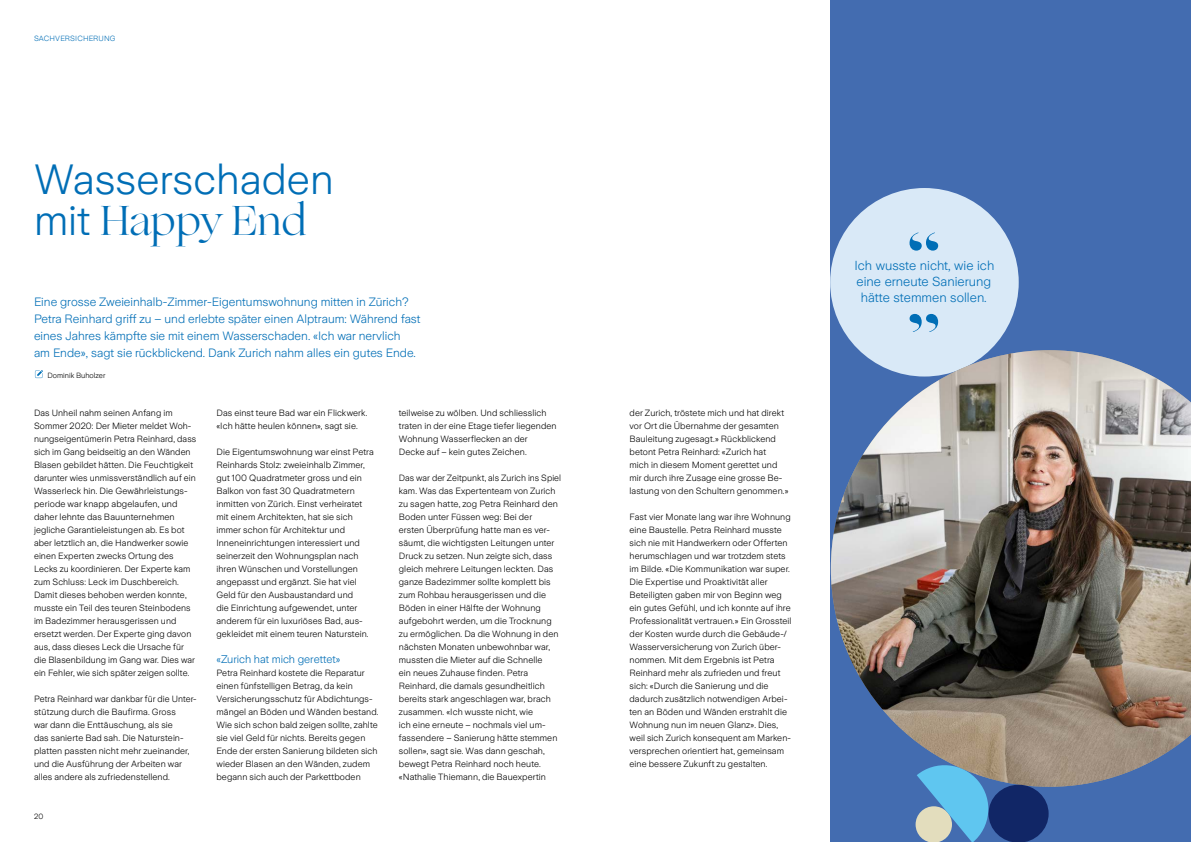
<style>
.page{position:relative;width:1191px;height:842px;background:#fff}
.page>*{position:absolute;margin:0;border:0;box-sizing:border-box;transform-origin:0 0}
.t1{font:300 42px "Zurich Sans";color:#006eb6}
.t2{font:42px "Ogg";color:#006eb6}
.t3{font:300 13px/16px "Zurich Sans";color:#006eb6;text-align:center}
.t4{font:300 12px/17px "Zurich Sans";color:#006eb6}
.t5{font:300 11px "Zurich Sans";color:#006eb6}
.t6{font:300 9px/13px "Zurich Sans";letter-spacing:.01em;color:#000}
.t7{font:300 7.5px "Zurich Sans";color:#000}
.t8{font:300 7.5px "Zurich Sans";letter-spacing:.015em;color:#006eb6}
.s1{font-family:"Zurich Sans";font-weight:300}
</style>
<div class="page">
<div style="left:831px;top:0;width:360px;height:842px;background:#436cb0"></div>
<svg style="left:35px;top:370px;width:8px;height:8px"></svg>
<div style="left:830px;top:188px;width:188px;height:188px;background:#d9e9f7;border-radius:50%"></div>
<svg style="left:909px;top:232px;width:29px;height:19px"></svg>
<svg style="left:909px;top:314px;width:29px;height:18px"></svg>
<img style="left:831px;top:350px;width:360px;height:437px">
<svg style="left:915px;top:760px;width:133px;height:82px"></svg>
<p class="t8" style="left:34px;top:34px;width:83px">SACHVERSICHERUNG</p>
<h1 class="t1" style="left:34px;top:156px;width:301px">Wasserschaden</h1>
<h1 class="t2" style="left:34px;top:193px;width:274px"><span class="s1">mit</span> Happy End</h1>
<p class="t4" style="left:34px;top:293px;width:388px">Eine grosse Zweieinhalb-Zimmer-Eigentumswohnung mitten in Zürich?<br>Petra Reinhard griff zu – und erlebte später einen Alptraum: Während fast eines Jahres kämpfte sie mit einem Wasserschaden. «Ich war nervlich<br>am Ende», sagt sie rückblickend. Dank Zurich nahm alles ein gutes Ende.</p>
<p class="t7" style="left:47px;top:372px;width:59px">Dominik Buholzer</p>
<p class="t6" style="left:34px;top:407px;width:164px">Das Unheil nahm seinen Anfang im Sommer 2020: Der Mieter meldet Woh&shy;nungseigentümerin Petra Reinhard, dass sich im Gang beidseitig an den Wänden Blasen gebildet hätten. Die Feuchtigkeit darunter wies unmissverständlich auf ein Wasserleck hin. Die Gewährleistungs&shy;periode war knapp abgelaufen, und daher lehnte das Bauunternehmen jegliche Garantieleistungen ab. Es bot aber letztlich an, die Handwerker sowie einen Experten zwecks Ortung des Lecks zu koordinieren. Der Experte kam zum Schluss: Leck im Duschbereich.<br>Damit dieses behoben werden konnte, musste ein Teil des teuren Steinbodens im Badezimmer herausgerissen und ersetzt werden. Der Experte ging davon aus, dass dieses Leck die Ursache für die Blasenbildung im Gang war. Dies war ein Fehler, wie sich später zeigen sollte.</p>
<p class="t6" style="left:34px;top:693px;width:164px">Petra Reinhard war dankbar für die Unter&shy;stützung durch die Baufirma. Gross<br>war dann die Enttäuschung, als sie<br>das sanierte Bad sah. Die Naturstein&shy;platten passten nicht mehr zueinander, und die Ausführung der Arbeiten war alles andere als zufriedenstellend.</p>
<p class="t6" style="left:399px;top:407px;width:159px">teilweise zu wölben. Und schliesslich traten in der eine Etage tiefer liegenden Wohnung Wasserflecken an der<br>Decke auf – kein gutes Zeichen.</p>
<p class="t6" style="left:399px;top:472px;width:164px">Das war der Zeitpunkt, als Zurich ins Spiel kam. Was das Expertenteam von Zurich zu sagen hatte, zog Petra Reinhard den Boden unter Füssen weg: Bei der<br>ersten Überprüfung hatte man es ver&shy;säumt, die wichtigsten Leitungen unter Druck zu setzen. Nun zeigte sich, dass gleich mehrere Leitungen leckten. Das ganze Badezimmer sollte komplett bis zum Rohbau herausgerissen und die Böden in einer Hälfte der Wohnung aufgebohrt werden, um die Trocknung zu ermöglichen. Da die Wohnung in den nächsten Monaten unbewohnbar war, mussten die Mieter auf die Schnelle<br>ein neues Zuhause finden. Petra Reinhard, die damals gesundheitlich bereits stark angeschlagen war, brach zusammen. «Ich wusste nicht, wie<br>ich eine erneute – nochmals viel um&shy;fassendere – Sanierung hätte stemmen sollen», sagt sie. Was dann geschah, bewegt Petra Reinhard noch heute. «Nathalie Thiemann, die Bauexpertin</p>
<p class="t6" style="left:216px;top:407px;width:152px">Das einst teure Bad war ein Flickwerk. «Ich hätte heulen können», sagt sie.</p>
<p class="t6" style="left:216px;top:446px;width:159px">Die Eigentumswohnung war einst Petra Reinhards Stolz: zweieinhalb Zimmer, gut 100 Quadratmeter gross und ein Balkon von fast 30 Quadratmetern inmitten von Zürich. Einst verheiratet mit einem Architekten, hat sie sich immer schon für Architektur und Inneneinrichtungen interessiert und seinerzeit den Wohnungsplan nach ihren Wünschen und Vorstellungen angepasst und ergänzt. Sie hat viel Geld für den Ausbaustandard und<br>die Einrichtung aufgewendet, unter anderem für ein luxuriöses Bad, aus&shy;gekleidet mit einem teuren Naturstein.</p>
<p class="t5" style="left:216px;top:653px;width:126px">«Zurich hat mich gerettet»</p>
<p class="t6" style="left:216px;top:667px;width:164px">Petra Reinhard kostete die Reparatur einen fünfstelligen Betrag, da kein Versicherungsschutz für Abdichtungs&shy;mängel an Böden und Wänden bestand.<br>Wie sich schon bald zeigen sollte, zahlte sie viel Geld für nichts. Bereits gegen Ende der ersten Sanierung bildeten sich wieder Blasen an den Wänden, zudem begann sich auch der Parkettboden</p>
<p class="t7" style="left:34px;top:813px;width:11px">20</p>
<p class="t6" style="left:629px;top:407px;width:161px">der Zurich, tröstete mich und hat direkt vor Ort die Übernahme der gesamten Bauleitung zugesagt.» Rückblickend betont Petra Reinhard: «Zurich hat<br>mich in diesem Moment gerettet und mir durch ihre Zusage eine grosse Be&shy;lastung von den Schultern genommen.»</p>
<p class="t6" style="left:629px;top:511px;width:163px">Fast vier Monate lang war ihre Wohnung eine Baustelle. Petra Reinhard musste sich nie mit Handwerkern oder Offerten herumschlagen und war trotzdem stets im Bilde. «Die Kommunikation war super.<br>Die Expertise und Proaktivität aller Beteiligten gaben mir von Beginn weg ein gutes Gefühl, und ich konnte auf ihre Professionalität vertrauen.» Ein Grossteil der Kosten wurde durch die Gebäude-/ Wasserversicherung von Zurich über&shy;nommen. Mit dem Ergebnis ist Petra Reinhard mehr als zufrieden und freut sich: «Durch die Sanierung und die dadurch zusätzlich notwendigen Arbei&shy;ten an Böden und Wänden erstrahlt die Wohnung nun im neuen Glanz». Dies, weil sich Zurich konsequent am Marken&shy;versprechen orientiert hat, gemeinsam eine bessere Zukunft zu gestalten.</p>
<h2 class="t3" style="left:854px;top:258px;width:141px">Ich wusste nicht, wie ich eine erneute Sanierung hätte stemmen sollen.</h2>
</div>
